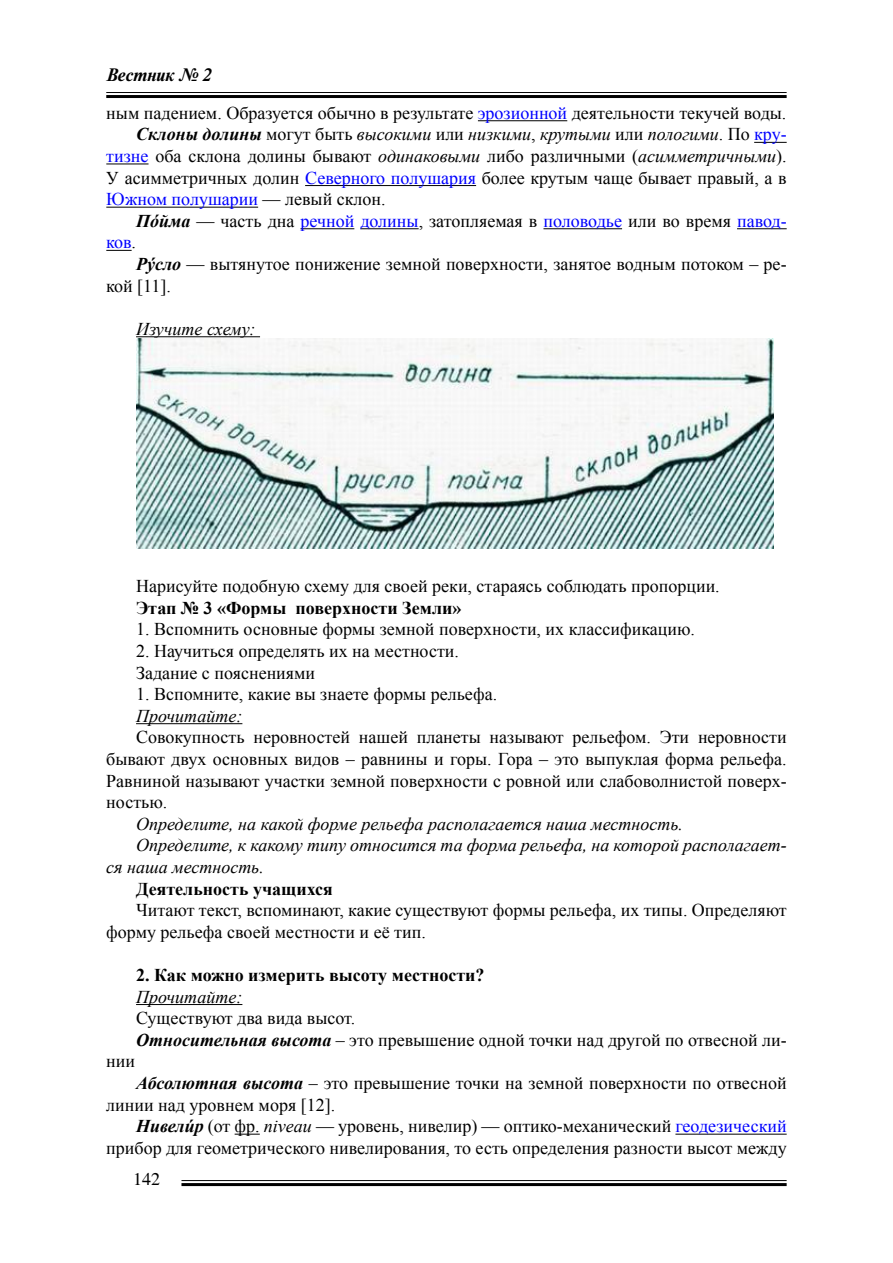
<style>
.page{position:relative;width:893px;height:1263px;background:#fff}
.page>*{position:absolute;margin:0;border:0;box-sizing:border-box;transform-origin:0 0}
.t1{font:18px/21.6px "Times New Roman";color:#000}
.t2{font:italic 18px "Times New Roman";color:#000}
.t3{font:700 18px "Times New Roman";color:#000}
.t4{font:18px "Times New Roman";color:#00f}
.t5{font:italic 700 18px "Newton C";color:#000}
.t6{font:18px "Times";color:#000}
.s1{color:#00f}
.s2{font-weight:700}
.s3{font-style:normal}
.s4{font-style:normal;color:#00f}
.s5{font-style:italic}
.s6{color:#000}
.s7{font-weight:700;font-style:italic}
</style>
<div class="page">
<hr style="left:181px;top:1180px;width:606px;height:1px;background:#000">
<hr style="left:181px;top:1183px;width:606px;height:3px;background:#000">
<hr style="left:106px;top:92px;width:681px;height:1px;background:#000">
<hr style="left:106px;top:95px;width:681px;height:3px;background:#000">
<hr style="left:478px;top:120px;width:89px;height:1px;background:#000">
<hr style="left:754px;top:142px;width:33px;height:1px;background:#000">
<hr style="left:106px;top:164px;width:43px;height:1px;background:#000">
<hr style="left:305px;top:185px;width:171px;height:1px;background:#000">
<hr style="left:106px;top:207px;width:152px;height:1px;background:#000">
<hr style="left:300px;top:228px;width:54px;height:1px;background:#000">
<hr style="left:360px;top:228px;width:59px;height:1px;background:#000">
<hr style="left:543px;top:228px;width:79px;height:1px;background:#000">
<hr style="left:737px;top:228px;width:50px;height:1px;background:#000">
<svg style="left:106px;top:250px;width:26px;height:1px"></svg>
<hr style="left:136px;top:336px;width:124px;height:1px;background:#000">
<hr style="left:136px;top:723px;width:106px;height:1px;background:#000">
<hr style="left:136px;top:1004px;width:106px;height:1px;background:#000">
<svg style="left:235px;top:1134px;width:25px;height:1px"></svg>
<hr style="left:675px;top:1134px;width:112px;height:1px;background:#000">
<img style="left:136px;top:338px;width:638px;height:211px">
<p class="t5" style="left:106px;top:66px;width:107px">Вестник № 2</p>
<p class="t1" style="left:106px;top:102px;width:682px">ным падением. Образуется обычно в результате <span class="s1">эрозионной</span> деятельности текучей воды.</p>
<p class="t2" style="left:136px;top:122px;width:652px"><span class="s2">Склоны долины</span> <span class="s3">могут быть</span> высокими <span class="s3">или</span> низкими<span class="s3">,</span> крутыми <span class="s3">или</span> пологими<span class="s3">. По</span> <span class="s4">кру-</span></p>
<p class="t1" style="left:106px;top:145px;width:682px"><span class="s1">тизне</span> оба склона долины бывают <span class="s5">одинаковыми</span> либо различными (<span class="s5">асимметричными</span>).</p>
<p class="t1" style="left:106px;top:166px;width:682px">У асимметричных долин <span class="s1">Северного полушария</span> более крутым чаще бывает правый, а в</p>
<p class="t4" style="left:106px;top:187px;width:281px">Южном полушарии <span class="s6">— левый склон.</span></p>
<p class="t1" style="left:136px;top:210px;width:652px"><span class="s7">Пóйма</span> — часть дна <span class="s1">речной долины</span>, затопляемая в <span class="s1">половодье</span> или во время <span class="s1">павод-</span></p>
<p class="t4" style="left:106px;top:230px;width:31px">ков<span class="s6">.</span></p>
<p class="t1" style="left:136px;top:253px;width:652px"><span class="s7">Рýсло</span> — вытянутое понижение земной поверхности, занятое водным потоком – ре-</p>
<p class="t1" style="left:106px;top:274px;width:66px">кой [11].</p>
<p class="t2" style="left:136px;top:316px;width:121px">Изучите схему:</p>
<p class="t1" style="left:136px;top:575px;width:585px">Нарисуйте подобную схему для своей реки, стараясь соблюдать пропорции.</p>
<p class="t3" style="left:136px;top:595px;width:327px">Этап № 3 «Формы поверхности Земли»</p>
<p class="t1" style="left:136px;top:618px;width:560px">1. Вспомнить основные формы земной поверхности, их классификацию.</p>
<p class="t1" style="left:136px;top:640px;width:324px">2. Научиться определять их на местности.<br>Задание с пояснениями</p>
<p class="t1" style="left:136px;top:683px;width:363px">1. Вспомните, какие вы знаете формы рельефа.</p>
<p class="t2" style="left:136px;top:703px;width:108px">Прочитайте:</p>
<p class="t1" style="left:106px;top:726px;width:682px;text-align:justify;text-indent:30px">Совокупность неровностей нашей планеты называют рельефом. Эти неровности бывают двух основных видов – равнины и горы. Гора – это выпуклая форма рельефа.<br>Равниной называют участки земной поверхности с ровной или слабоволнистой поверх&shy;ностью.</p>
<p class="t2" style="left:136px;top:811px;width:549px">Определите, на какой форме рельефа располагается наша местность.</p>
<p class="t2" style="left:136px;top:833px;width:652px">Определите, к какому типу относится та форма рельефа, на которой располагает-</p>
<p class="t2" style="left:106px;top:854px;width:159px">ся наша местность.</p>
<p class="t3" style="left:136px;top:876px;width:198px">Деятельность учащихся</p>
<p class="t1" style="left:106px;top:899px;width:682px;text-indent:30px">Читают текст, вспоминают, какие существуют формы рельефа, их типы. Определяют форму рельефа своей местности и её тип.</p>
<p class="t3" style="left:136px;top:962px;width:350px">2. Как можно измерить высоту местности?</p>
<p class="t2" style="left:136px;top:984px;width:108px">Прочитайте:</p>
<p class="t1" style="left:136px;top:1007px;width:652px">Существуют два вида высот.<br><span class="s7">Относительная высота</span> – это превышение одной точки над другой по отвесной ли-</p>
<p class="t1" style="left:106px;top:1050px;width:30px">нии</p>
<p class="t1" style="left:106px;top:1072px;width:682px;text-indent:30px"><span class="s7">Абсолютная высота</span> – это превышение точки на земной поверхности по отвесной линии над уровнем моря [12].</p>
<p class="t1" style="left:106px;top:1115px;width:682px;text-align:right"><span class="s7">Нивелúр</span> (от фр. <span class="s5">niveau</span> — уровень, нивелир) — оптико-механический <span class="s1">геодезический </span>прибор для геометрического нивелирования, то есть определения разности высот между</p>
<p class="t6" style="left:133px;top:1169px;width:28px">142</p>
</div>
